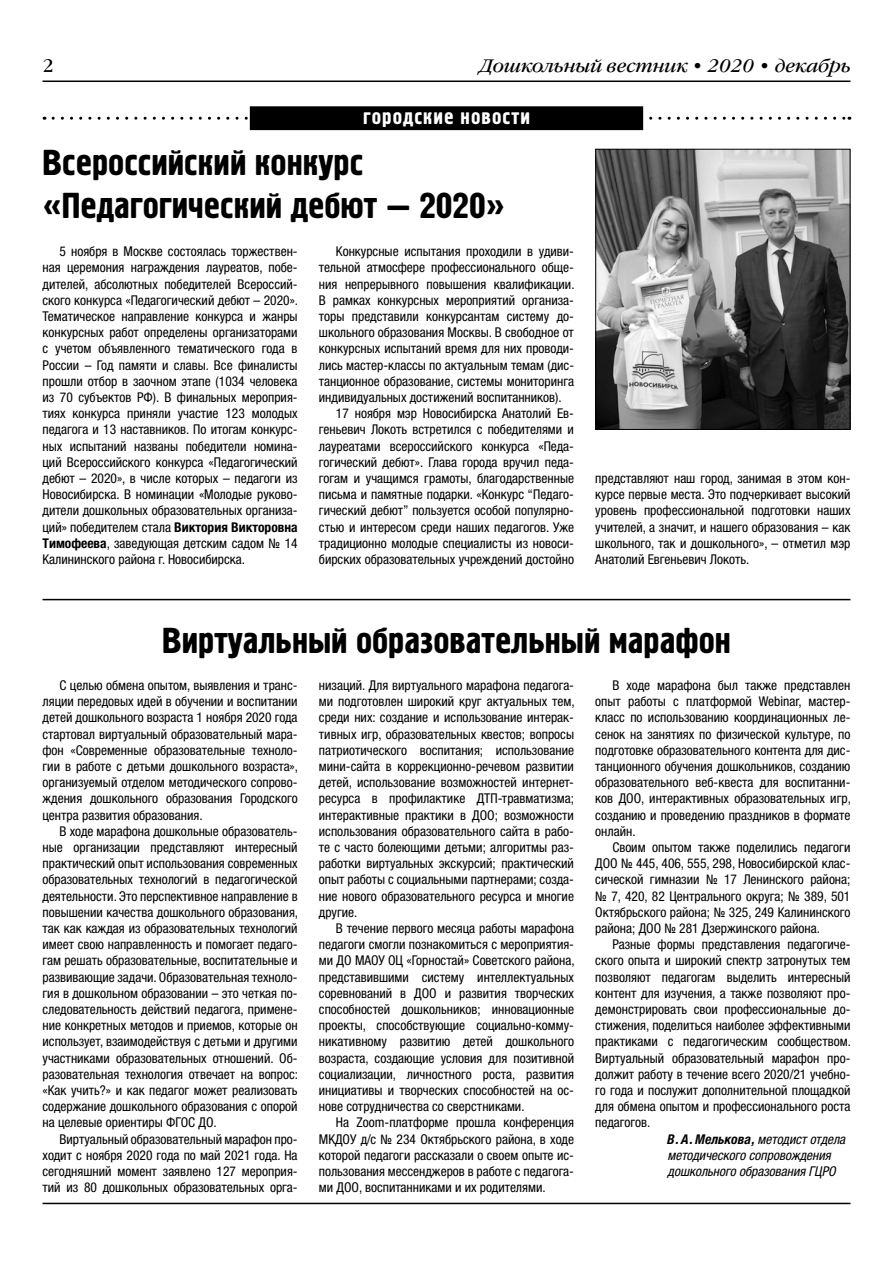
<style>
.page{position:relative;width:893px;height:1263px;background:#fff}
.page>*{position:absolute;margin:0;border:0;box-sizing:border-box;transform-origin:0 0}
.t1{font:36px/43.2px "Hermes C";color:#000}
.t2{font:21px "Hermes C";letter-spacing:.05em;color:#fff}
.t3{font:italic 18px "Garamond Book C";color:#000}
.t4{font:18px "Garamond Book C";color:#000}
.t5{font:condensed 13.5px/16.2px "Helvetica Neue LTW1 G";color:#000;text-align:justify}
.t6{font:italic condensed 13.5px "Helvetica Neue LTW1 G";color:#000}
.s1{font-weight:700}
</style>
<div class="page">
<hr style="left:43px;top:81px;width:807px;height:1px;background:#000">
<hr style="left:43px;top:1203px;width:807px;height:1px;background:#000">
<svg style="left:53px;top:106px;width:797px;height:25px"></svg>
<img style="left:597px;top:151px;width:251px;height:277px">
<div style="left:595px;top:149px;width:255px;height:281px;border:1px solid #000"></div>
<hr style="left:43px;top:599px;width:807px;height:1px;background:#000">
<h3 class="t4" style="left:43px;top:56px;width:13px">2</h3>
<h3 class="t3" style="left:481px;top:56px;width:371px">Дошкольный вестник • 2020 • декабрь</h3>
<h2 class="t2" style="left:363px;top:105px;width:168px">городские новости</h2>
<h1 class="t1" style="left:43px;top:142px;width:464px">Всероссийский конкурс «Педагогический дебют — 2020»</h1>
<p class="t5" style="left:43px;top:243px;width:257px;text-indent:17px">5 ноября в Москве состоялась торжествен&shy;ная церемония награждения лауреатов, побе&shy;дителей, абсолютных победителей Всероссий&shy;ского конкурса «Педагогический дебют – 2020».<br>Тематическое направление конкурса и жанры конкурсных работ определены организаторами с учетом объявленного тематического года в России – Год памяти и славы. Все финалисты прошли отбор в заочном этапе (1034 человека из 70 субъектов РФ). В финальных мероприя&shy;тиях конкурса приняли участие 123 молодых педагога и 13 наставников. По итогам конкурс&shy;ных испытаний названы победители номина&shy;ций Всероссийского конкурса «Педагогический дебют – 2020», в числе которых – педагоги из Новосибирска. В номинации «Молодые руково&shy;дители дошкольных образовательных организа&shy;ций» победителем стала <span class="s1">Виктория Викторовна Тимофеева</span>, заведующая детским садом № 14<br>Калининского района г. Новосибирска.</p>
<p class="t5" style="left:336px;top:243px;width:240px">Конкурсные испытания проходили в удиви-</p>
<p class="t5" style="left:319px;top:260px;width:257px">тельной атмосфере профессионального обще-</p>
<p class="t5" style="left:319px;top:276px;width:257px">ния непрерывного повышения квалификации.</p>
<p class="t5" style="left:319px;top:292px;width:257px">В рамках конкурсных мероприятий организа-</p>
<p class="t5" style="left:319px;top:308px;width:257px">торы представили конкурсантам систему до-</p>
<p class="t5" style="left:319px;top:324px;width:257px">школьного образования Москвы. В свободное от</p>
<p class="t5" style="left:319px;top:341px;width:257px">конкурсных испытаний время для них проводи-</p>
<p class="t5" style="left:319px;top:357px;width:257px">лись мастер-классы по актуальным темам (дис-</p>
<p class="t5" style="left:319px;top:373px;width:257px">танционное образование, системы мониторинга</p>
<p class="t5" style="left:319px;top:389px;width:244px">индивидуальных достижений воспитанников).</p>
<p class="t5" style="left:336px;top:405px;width:240px">17 ноября мэр Новосибирска Анатолий Ев-</p>
<p class="t5" style="left:319px;top:422px;width:257px">геньевич Локоть встретился с победителями и</p>
<p class="t5" style="left:319px;top:438px;width:257px">лауреатами всероссийского конкурса «Педа-</p>
<p class="t5" style="left:319px;top:454px;width:257px">гогический дебют». Глава города вручил педа-</p>
<p class="t5" style="left:319px;top:470px;width:257px">гогам и учащимся грамоты, благодарственные</p>
<p class="t5" style="left:319px;top:486px;width:257px">письма и памятные подарки. «Конкурс “Педаго-</p>
<p class="t5" style="left:319px;top:503px;width:257px">гический дебют” пользуется особой популярно-</p>
<p class="t5" style="left:319px;top:519px;width:257px">стью и интересом среди наших педагогов. Уже</p>
<p class="t5" style="left:319px;top:535px;width:257px">традиционно молодые специалисты из новоси-</p>
<p class="t5" style="left:319px;top:551px;width:257px">бирских образовательных учреждений достойно</p>
<p class="t5" style="left:595px;top:470px;width:257px">представляют наш город, занимая в этом кон&shy;курсе первые места. Это подчеркивает высокий уровень профессиональной подготовки наших учителей, а значит, и нашего образования – как школьного, так и дошкольного», – отметил мэр Анатолий Евгеньевич Локоть.</p>
<h1 class="t1" style="left:162px;top:620px;width:570px">Виртуальный образовательный марафон</h1>
<p class="t5" style="left:43px;top:677px;width:257px;text-indent:17px">С целью обмена опытом, выявления и транс&shy;ляции передовых идей в обучении и воспитании детей дошкольного возраста 1 ноября 2020 года стартовал виртуальный образовательный мара&shy;фон «Современные образовательные техноло&shy;гии в работе с детьми дошкольного возраста», организуемый отделом методического сопрово&shy;ждения дошкольного образования Городского центра развития образования.</p>
<p class="t5" style="left:43px;top:823px;width:257px;text-indent:17px">В ходе марафона дошкольные образователь&shy;ные организации представляют интересный практический опыт использования современных образовательных технологий в педагогической деятельности. Это перспективное направление в повышении качества дошкольного образования, так как каждая из образовательных технологий имеет свою направленность и помогает педаго&shy;гам решать образовательные, воспитательные и развивающие задачи. Образовательная техноло&shy;гия в дошкольном образовании – это четкая по&shy;следовательность действий педагога, примене&shy;ние конкретных методов и приемов, которые он использует, взаимодействуя с детьми и другими участниками образовательных отношений. Об&shy;разовательная технология отвечает на вопрос: «Как учить?» и как педагог может реализовать содержание дошкольного образования с опорой на целевые ориентиры ФГОС ДО.</p>
<p class="t5" style="left:43px;top:1131px;width:257px;text-indent:17px">Виртуальный образовательный марафон про&shy;ходит с ноября 2020 года по май 2021 года. На сегодняшний момент заявлено 127 мероприя&shy;тий из 80 дошкольных образовательных орга-</p>
<p class="t5" style="left:319px;top:677px;width:257px;text-align:left">низаций. Для виртуального марафона педагога&shy;ми подготовлен широкий круг актуальных тем, среди них: создание и использование интерак&shy;тивных игр, образовательных квестов; вопросы патриотического воспитания; использование мини-сайта в коррекционно-речевом развитии детей, использование возможностей интернет&shy;ресурса в профилактике ДТП-травматизма; интерактивные практики в ДОО; возможности использования образовательного сайта в рабо&shy;те с часто болеющими детьми; алгоритмы раз&shy;работки виртуальных экскурсий; практический опыт работы с социальными партнерами; созда&shy;ние нового образовательного ресурса и многие другие.</p>
<p class="t5" style="left:319px;top:920px;width:257px;text-indent:17px">В течение первого месяца работы марафона педагоги смогли познакомиться с мероприятия&shy;ми ДО МАОУ ОЦ «Горностай» Советского района, представившими систему интеллектуальных соревнований в ДОО и развития творческих способностей дошкольников; инновационные проекты, способствующие социально-комму&shy;никативному развитию детей дошкольного возраста, создающие условия для позитивной социализации, личностного роста, развития инициативы и творческих способностей на ос&shy;нове сотрудничества со сверстниками.</p>
<p class="t5" style="left:319px;top:1115px;width:257px;text-indent:17px">На Zoom-платформе прошла конференция МКДОУ д/с № 234 Октябрьского района, в ходе которой педагоги рассказали о своем опыте ис&shy;пользования мессенджеров в работе с педагога&shy;ми ДОО, воспитанниками и их родителями.</p>
<p class="t5" style="left:595px;top:677px;width:257px;text-align:left;text-indent:17px">В ходе марафона был также представлен опыт работы с платформой Webinar, мастер&shy;класс по использованию координационных ле&shy;сенок на занятиях по физической культуре, по подготовке образовательного контента для дис&shy;танционного обучения дошкольников, созданию образовательного веб-квеста для воспитанни&shy;ков ДОО, интерактивных образовательных игр, созданию и проведению праздников в формате онлайн.</p>
<p class="t5" style="left:595px;top:839px;width:257px;text-indent:17px">Своим опытом также поделились педагоги ДОО № 445, 406, 555, 298, Новосибирской клас&shy;сической гимназии № 17 Ленинского района; № 7, 420, 82 Центрального округа; № 389, 501<br>Октябрьского района; № 325, 249 Калининского района; ДОО № 281 Дзержинского района.</p>
<p class="t5" style="left:612px;top:936px;width:240px">Разные формы представления педагогиче-</p>
<p class="t5" style="left:595px;top:953px;width:257px">ского опыта и широкий спектр затронутых тем</p>
<p class="t5" style="left:595px;top:969px;width:257px">позволяют педагогам выделить интересный</p>
<p class="t5" style="left:595px;top:985px;width:257px">контент для изучения, а также позволяют про-</p>
<p class="t5" style="left:595px;top:1001px;width:257px">демонстрировать свои профессиональные до-</p>
<p class="t5" style="left:595px;top:1017px;width:257px">стижения, поделиться наиболее эффективными</p>
<p class="t5" style="left:595px;top:1034px;width:257px">практиками с педагогическим сообществом.</p>
<p class="t5" style="left:595px;top:1050px;width:257px">Виртуальный образовательный марафон про-</p>
<p class="t5" style="left:595px;top:1066px;width:257px">должит работу в течение всего 2020/21 учебно-</p>
<p class="t5" style="left:595px;top:1082px;width:257px">го года и послужит дополнительной площадкой</p>
<p class="t5" style="left:595px;top:1098px;width:257px">для обмена опытом и профессионального роста</p>
<p class="t5" style="left:595px;top:1115px;width:57px">педагогов.</p>
<p class="t6" style="left:668px;top:1131px;width:179px"><span class="s1">В. А. Мелькова,</span> методист отдела</p>
<p class="t6" style="left:668px;top:1147px;width:165px">методического сопровождения</p>
<p class="t6" style="left:668px;top:1163px;width:170px">дошкольного образования ГЦРО</p>
</div>
